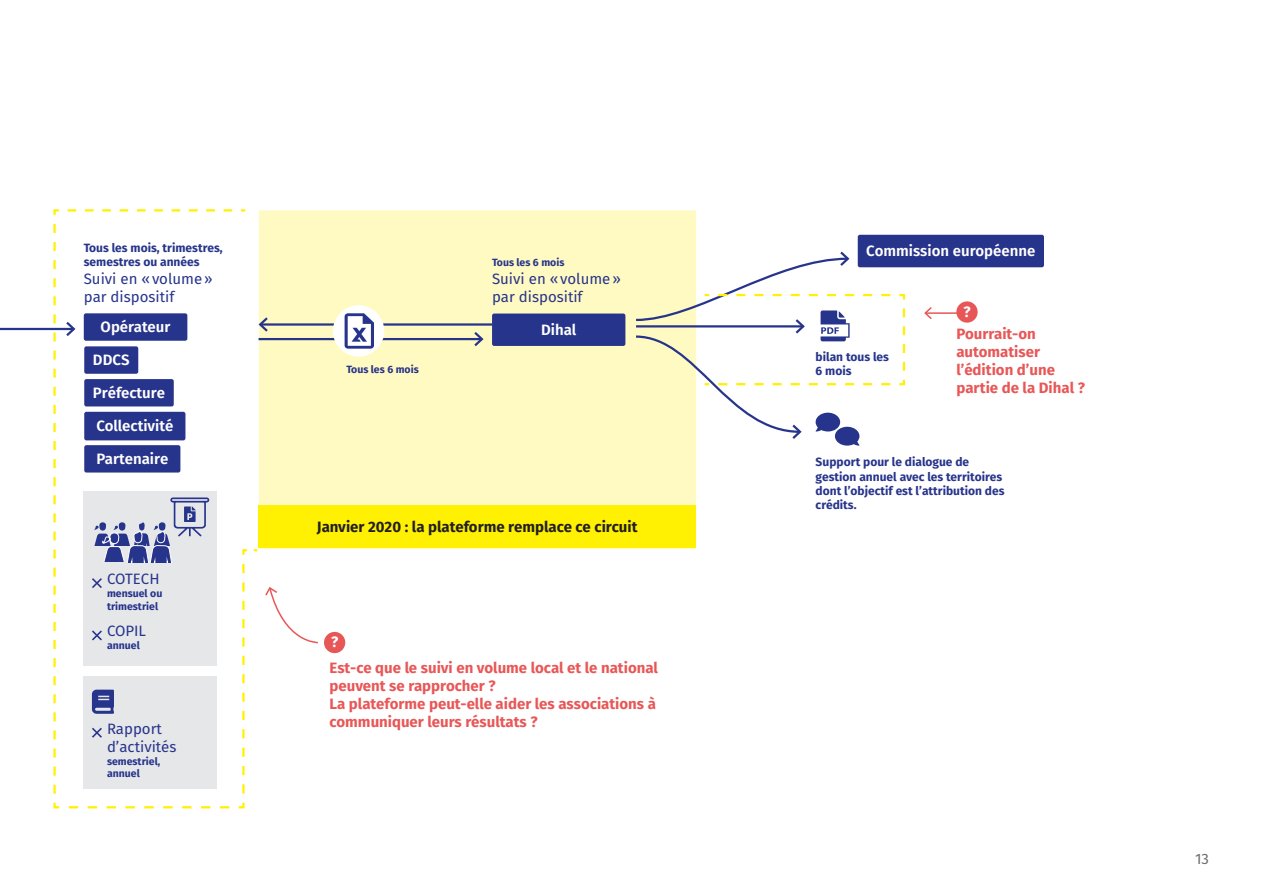
<style>
.page{position:relative;width:1263px;height:893px;background:#fff}
.page>*{position:absolute;margin:0;border:0;box-sizing:border-box;transform-origin:0 0}
.t1{font:700 15px/18px "Fira Sans";color:#e85757}
.t2{font:15px/18px "Fira Sans";color:#27348b}
.nom-acteur{font:600 15px "Fira Sans";color:#fff}
.t3{font:700 15px "Fira Sans";color:#231f20}
.t4{font:15px "Fira Sans";color:#6c6d70}
.t5{font:700 15px "Fira Sans";color:#fff}
.t6{font:700 12px/14.4px "Fira Sans";color:#27348b}
.t7{font:700 10.5px/12.6px "Fira Sans";color:#27348b}
</style>
<div class="page">
<div style="left:259px;top:210px;width:437px;height:339px;background:#fffac1"></div>
<svg style="left:52px;top:209px;width:207px;height:600px"></svg>
<div style="left:258px;top:506px;width:438px;height:42px;background:#fff101"></div>
<div style="left:84px;top:346px;width:54px;height:28px;background:#27348b;border-radius:2px"></div>
<div style="left:84px;top:412px;width:101px;height:28px;background:#27348b;border-radius:2px"></div>
<div style="left:84px;top:379px;width:90px;height:27px;background:#27348b;border-radius:2px"></div>
<div style="left:84px;top:445px;width:96px;height:28px;background:#27348b;border-radius:2px"></div>
<div style="left:492px;top:314px;width:133px;height:32px;background:#27348b;border-radius:2px"></div>
<hr style="left:0;top:328px;width:74px;height:2px;background:#27348b">
<svg style="left:64px;top:319px;width:13px;height:19px"></svg>
<hr style="left:259px;top:338px;width:223px;height:2px;background:#27348b">
<svg style="left:472px;top:330px;width:13px;height:19px"></svg>
<hr style="left:260px;top:323px;width:232px;height:3px;background:#27348b">
<svg style="left:257px;top:315px;width:13px;height:19px"></svg>
<div style="left:84px;top:492px;width:133px;height:174px;background:#e6e7e9"></div>
<div style="left:84px;top:676px;width:133px;height:113px;background:#e6e7e9"></div>
<svg style="left:92px;top:630px;width:10px;height:11px"></svg>
<svg style="left:92px;top:578px;width:10px;height:10px"></svg>
<svg style="left:92px;top:727px;width:10px;height:11px"></svg>
<div style="left:84px;top:313px;width:103px;height:28px;background:#27348b;border-radius:2px"></div>
<div style="left:333px;top:305px;width:51px;height:52px;background:#fff;border-radius:50%"></div>
<svg style="left:345px;top:313px;width:29px;height:36px"></svg>
<svg style="left:94px;top:497px;width:115px;height:65px"></svg>
<svg style="left:92px;top:690px;width:22px;height:24px"></svg>
<div style="left:858px;top:235px;width:186px;height:32px;background:#27348b;border-radius:2px"></div>
<svg style="left:634px;top:249px;width:272px;height:197px"></svg>
<svg style="left:265px;top:587px;width:53px;height:57px"></svg>
<div style="left:956px;top:301px;width:22px;height:22px;background:#e85757;border-radius:50%"></div>
<div style="left:324px;top:632px;width:21px;height:21px;background:#e85757;border-radius:50%"></div>
<hr style="left:925px;top:312px;width:34px;height:2px;background:#e85757">
<svg style="left:924px;top:307px;width:9px;height:13px"></svg>
<p class="t6" style="left:84px;top:240px;width:140px">Tous les mois, trimestres,</p>
<p class="t6" style="left:84px;top:254px;width:117px">semestres ou années</p>
<p class="t2" style="left:84px;top:270px;width:130px">Suivi en «volume» par dispositif</p>
<p class="nom-acteur" style="left:101px;top:315px;width:71px">Opérateur</p>
<p class="nom-acteur" style="left:93px;top:348px;width:38px">DDCS</p>
<p class="nom-acteur" style="left:93px;top:380px;width:74px">Préfecture</p>
<p class="nom-acteur" style="left:96px;top:414px;width:78px">Collectivité</p>
<p class="nom-acteur" style="left:96px;top:446px;width:73px">Partenaire</p>
<p class="t2" style="left:107px;top:570px;width:54px">COTECH</p>
<p class="t7" style="left:107px;top:586px;width:57px">mensuel ou trimestriel</p>
<p class="t2" style="left:107px;top:622px;width:41px">COPIL</p>
<p class="t7" style="left:107px;top:638px;width:34px">annuel</p>
<p class="t2" style="left:107px;top:719px;width:71px">Rapport d’activités</p>
<p class="t7" style="left:107px;top:754px;width:55px">semestriel, annuel</p>
<p class="t7" style="left:492px;top:256px;width:74px">Tous les 6 mois</p>
<p class="t2" style="left:492px;top:270px;width:130px">Suivi en «volume» par dispositif</p>
<p class="t7" style="left:346px;top:362px;width:74px">Tous les 6 mois</p>
<p class="nom-acteur" style="left:541px;top:317px;width:37px">Dihal</p>
<p class="t3" style="left:317px;top:514px;width:322px">Janvier 2020 : la plateforme remplace ce circuit</p>
<p class="t5" style="left:331px;top:630px;width:9px">?</p>
<p class="t1" style="left:329px;top:657px;width:330px">Est-ce que le suivi en volume local et le national peuvent se rapprocher ?</p>
<p class="t1" style="left:329px;top:693px;width:328px">La plateforme peut-elle aider les associations à communiquer leurs résultats ?</p>
<p class="nom-acteur" style="left:866px;top:239px;width:171px">Commission européenne</p>
<p class="t6" style="left:816px;top:348px;width:75px">bilan tous les<br>6 mois</p>
<p class="t5" style="left:963px;top:299px;width:9px">?</p>
<p class="t1" style="left:956px;top:324px;width:130px">Pourrait-on automatiser l’édition d’une partie de la Dihal ?</p>
<p class="t6" style="left:816px;top:454px;width:190px">Support pour le dialogue de gestion annuel avec les territoires dont l’objectif est l’attribution des crédits.</p>
<p class="t4" style="left:1195px;top:847px;width:15px">13</p>
</div>
